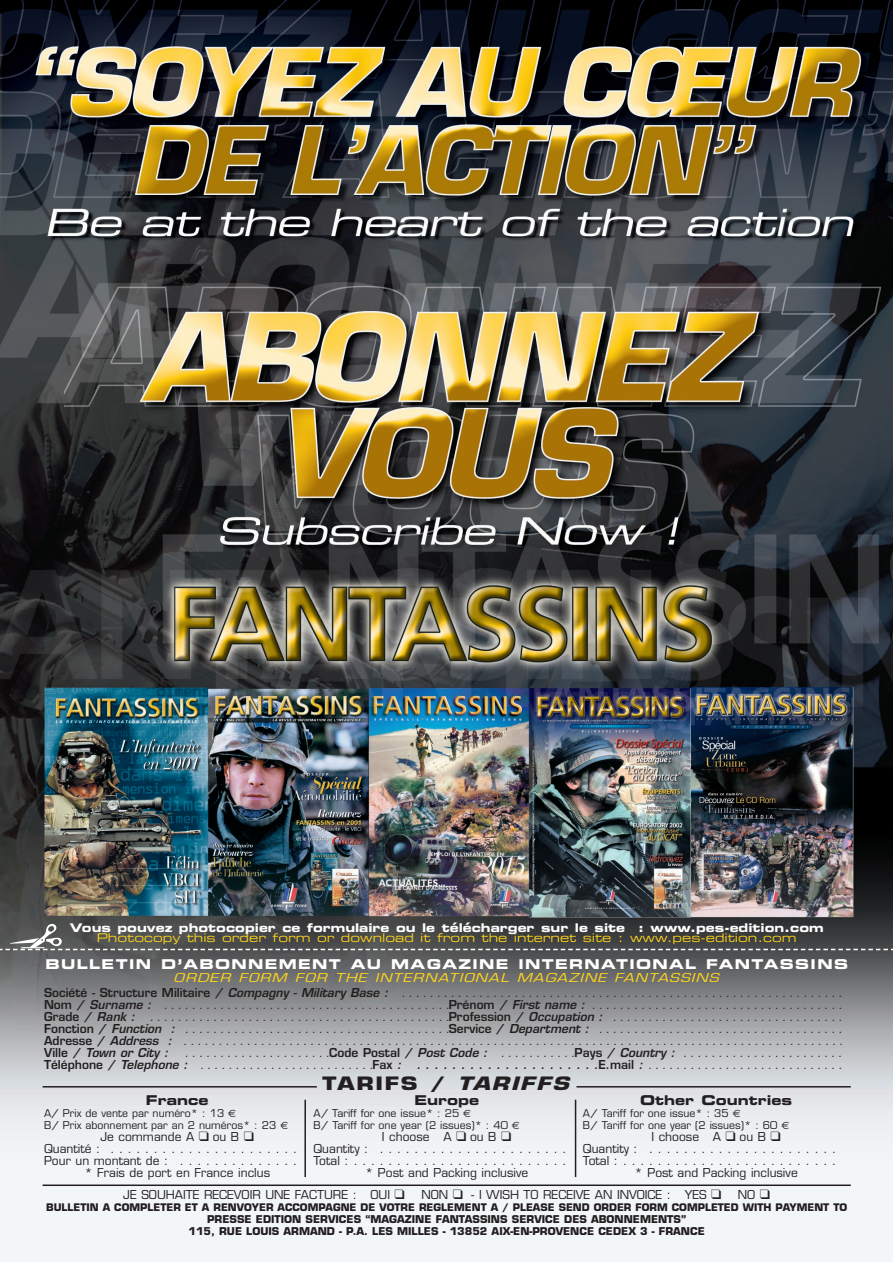
<style>
.page{position:relative;width:893px;height:1262px;background:#fff}
.page>*{position:absolute;margin:0;border:0;box-sizing:border-box;transform-origin:0 0}
.t1{font:700 18px "Eurostile";letter-spacing:.07em;color:#231f20;scale:1.3 1}
.t2{font:13.5px "Eurostile Bold Extended Two";letter-spacing:.1em;color:#fff}
.t3{font:13.5px "Eurostile Bold Extended Two";color:#231f20}
.t4{font:italic 12px/12px "Eurostile";letter-spacing:.07em;color:#231f20;text-align:center}
.t5{font:12px "Eurostile";color:#231f20}
.t6{font:12px "Eurostile Bold Extended Two";color:#fff}
.t7{font:12px "Eurostile Extended Two";color:#fed41d}
.t8{font:10.5px/12px "Eurostile";color:#231f20}
.t9{font:700 10.5px/12px "Eurostile";color:#231f20;text-align:center}
.t10{font:700 10.2px "Eurostile";color:#231f20}
.s1{color:#fed41d}
.s2{font-weight:600;font-style:normal}
.s3{font-weight:600}
.s4{font-style:italic}
.s5{font-family:"Euro Sans"}
</style>
<div class="page">
<img style="left:0;top:0;width:892px;height:1262px">
<hr style="left:304px;top:1099px;width:2px;height:78px;background:#231f20">
<hr style="left:574px;top:1099px;width:2px;height:78px;background:#231f20">
<hr style="left:43px;top:1086px;width:274px;height:1px;background:#231f20">
<hr style="left:43px;top:1184px;width:807px;height:2px;background:#231f20">
<hr style="left:576px;top:1086px;width:274px;height:1px;background:#231f20">
<svg style="left:0;top:924px;width:892px;height:26px;background:#484a4b"></svg>
<p class="t6" style="left:70px;top:923px;width:755px">Vous pouvez photocopier ce formulaire ou le télécharger sur le site : www.pes-edition.com</p>
<p class="t7" style="left:97px;top:933px;width:701px">Photocopy this order form or download it from the internet site : www.pes-edition.com</p>
<p class="t2" style="left:46px;top:958px;width:803px">BULLETIN D’ABONNEMENT AU MAGAZINE INTERNATIONAL FANTASSINS</p>
<p class="t4" style="left:44px;top:971px;width:802px;line-height:15px"><span class="s1">ORDER FORM FOR THE INTERNATIONAL MAGAZINE FANTASSINS<br></span><span class="s2">Société - Structure Militaire /</span> <span class="s3">Compagny - Military Base :</span> ...............................................................</p>
<p class="t4" style="left:44px;top:1000px;width:803px;text-align:justify"><span class="s2">N o m /</span> <span class="s3">Surname :</span> .........................................<span class="s2">P r é n o m /</span> <span class="s3">First name :</span> ....................................<br><span class="s2">Grade /</span> <span class="s3">Rank :</span> ...........................................<span class="s2">Profession /</span> <span class="s3">Occupation :</span> .................................<br><span class="s2">F o n ct i o n /</span> <span class="s3">Function :</span> ......................................<span class="s2">S e rv i c e /</span> <span class="s3">Department :</span> ...................................<br><span class="s2">Adresse /</span> <span class="s3">Address :</span> ............................................................... ...............................<br><span class="s2">V i l l e /</span> <span class="s3">Town or City :</span> .....................<span class="s2">C o d e P o sta l /</span> <span class="s3">Post Code :</span> ...........<span class="s2">P ays /</span> <span class="s3">Country :</span> .......................<br><span class="s2">Téléphone /</span> <span class="s3">Telephone :</span> .........................<span class="s2">Fax</span> <span class="s3">: . . . . . . . . . . . . . . . . . . . . .</span><span class="s2">E.mail</span> <span class="s3">:</span> ............................</p>
<h1 class="t1" style="left:322px;top:1076px;width:195px">TARIFS / <span class="s4">TARIFFS</span></h1>
<p class="t3" style="left:146px;top:1095px;width:64px">France</p>
<p class="t8" style="left:44px;top:1108px;width:246px">A/ Prix de vente par numéro* : 13 <span class="s5">€<br></span>B/ Prix abonnement par an 2 numéros* : 23 <span class="s5">€</span></p>
<p class="t5" style="left:100px;top:1131px;width:155px">Je commande A ❑ ou B ❑</p>
<p class="t5" style="left:44px;top:1143px;width:255px">Quantité : . . . . . . . . . . . . . . . . . . . . . .</p>
<p class="t5" style="left:44px;top:1155px;width:255px">Pour un montant de : . . . . . . . . . . . . . .</p>
<p class="t5" style="left:84px;top:1167px;width:187px">* Frais de port en France inclus</p>
<p class="t3" style="left:414px;top:1095px;width:66px">Europe</p>
<p class="t8" style="left:313px;top:1108px;width:208px">A/ Tariff for one issue* : 25 <span class="s5">€<br></span>B/ Tariff for one year (2 issues)* : 40 <span class="s5">€</span></p>
<p class="t5" style="left:382px;top:1131px;width:131px">I choose A ❑ ou B ❑</p>
<p class="t5" style="left:313px;top:1143px;width:255px">Quantity : . . . . . . . . . . . . . . . . . . . . . .</p>
<p class="t5" style="left:313px;top:1155px;width:255px">Total : . . . . . . . . . . . . . . . . . . . . . . . . .</p>
<p class="t5" style="left:365px;top:1167px;width:165px">* Post and Packing inclusive</p>
<p class="t3" style="left:640px;top:1095px;width:154px">Other Countries</p>
<p class="t8" style="left:583px;top:1108px;width:208px">A/ Tariff for one issue* : 35 <span class="s5">€<br></span>B/ Tariff for one year (2 issues)* : 60 <span class="s5">€</span></p>
<p class="t5" style="left:651px;top:1131px;width:131px">I choose A ❑ ou B ❑</p>
<p class="t5" style="left:583px;top:1143px;width:255px">Quantity : . . . . . . . . . . . . . . . . . . . . . .</p>
<p class="t5" style="left:583px;top:1155px;width:255px">Total : . . . . . . . . . . . . . . . . . . . . . . . . .</p>
<p class="t5" style="left:634px;top:1167px;width:165px">* Post and Packing inclusive</p>
<p class="t5" style="left:123px;top:1190px;width:648px">JE SOUHAITE RECEVOIR UNE FACTURE : OUI ❑ NON ❑ - I WISH TO RECEIVE AN INVOICE : YES ❑ NO ❑</p>
<p class="t10" style="left:46px;top:1203px;width:802px">BULLETIN A COMPLETER ET A RENVOYER ACCOMPAGNE DE VOTRE REGLEMENT A / PLEASE SEND ORDER FORM COMPLETED WITH PAYMENT TO</p>
<p class="t9" style="left:188px;top:1214px;width:518px">PRESSE EDITION SERVICES “MAGAZINE FANTASSINS SERVICE DES ABONNEMENTS”<br>115, RUE LOUIS ARMAND - P.A. LES MILLES - 13852 AIX-EN-PROVENCE CEDEX 3 - FRANCE</p>
</div>
